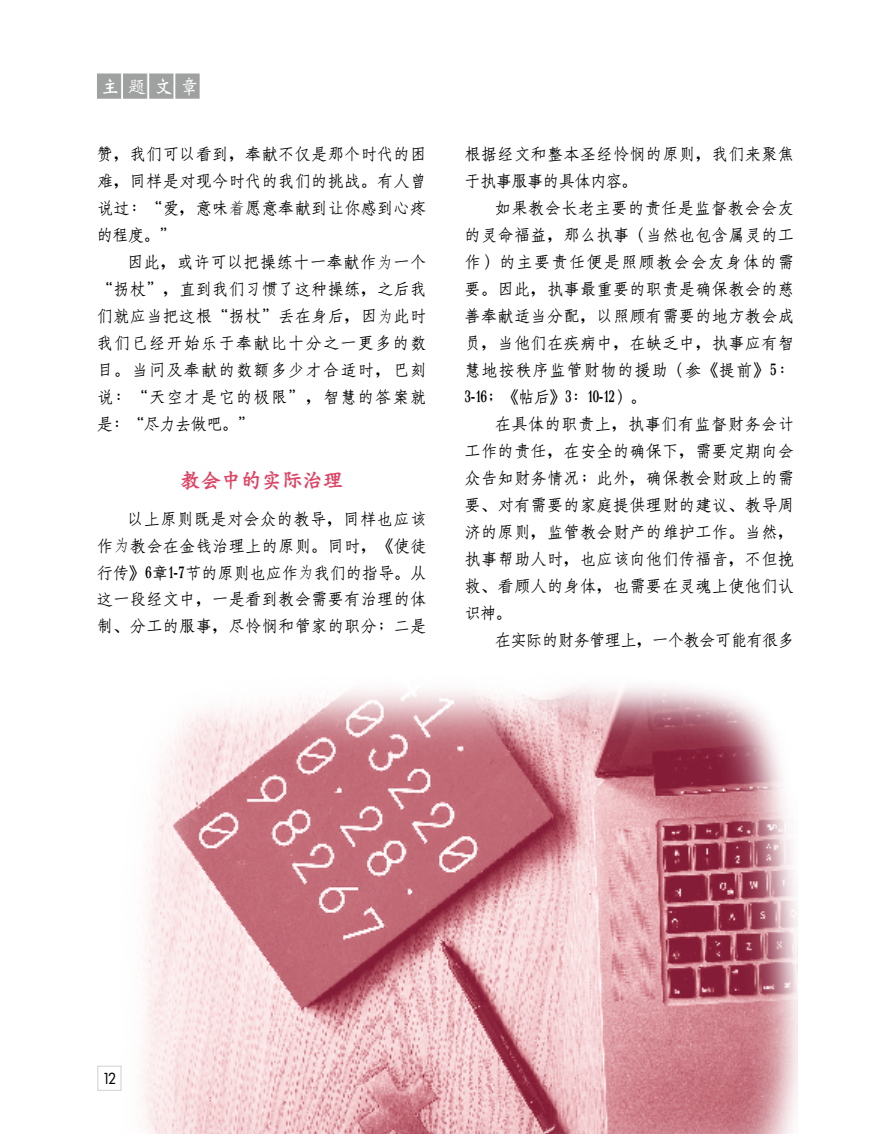
<style>
.page{position:relative;width:891px;height:1134px;background:#fff}
.page>*{position:absolute;margin:0;border:0;box-sizing:border-box;transform-origin:0 0}
.t1{font:21px "Han Wang Kai Bold Gb 5";color:#de4264}
.t2{font:19.5px "Han Wang Wei Bei Medium Gb 5";color:#fff}
.t3{font:16.5px/27px "Han Wang Fang Song Medium Gb 5";letter-spacing:.05em;color:#000;text-align:justify;scale:.95 1}
.t4{font:16.5px "Han Wang Fang Song Medium Gb 5";letter-spacing:.005em;color:#000;scale:.95 1}
.t5{font:14.85px "Futura Md";color:#000;scale:.91 1}
.s1{font-family:"Fang Song"}
</style>
<div class="page">
<img style="left:97px;top:686px;width:701px;height:448px">
<div style="left:98px;top:1066px;width:23px;height:25px;background:#fff"></div>
<div style="left:176px;top:74px;width:23px;height:24px;background:#9fa0a0"></div>
<div style="left:150px;top:74px;width:23px;height:24px;background:#9fa0a0"></div>
<div style="left:123px;top:74px;width:24px;height:24px;background:#9fa0a0"></div>
<div style="left:97px;top:74px;width:24px;height:24px;background:#9fa0a0"></div>
<p class="t2" style="left:101px;top:75px;width:100px">主題文章</p>
<p class="t3" style="left:97px;top:141px;width:348px">讚，我們可以看到，奉獻不僅是那個時代的困難，同樣是對現今時代的我們的挑戰。有人曾說過：“愛，意味<span class="s1">着</span>願意奉獻到讓你感到心疼的程度。”</p>
<p class="t3" style="left:97px;top:249px;width:348px;text-indent:30px">因此，或許可以把操練十一奉獻作<span class="s1">为</span>一個“拐杖”，直到我們習慣了這種操練，之后我們就應當把這根“拐杖”丟在身后，因<span class="s1">为</span>此時我們已經開始樂于奉獻比十分之一更多的數目。當問及奉獻的數額多少才合適時，巴刻說：“天空才是它的極限”，智慧的答案就是：“盡力去做吧。”</p>
<p class="t1" style="left:180px;top:469px;width:164px">教會中的實際治理</p>
<p class="t3" style="left:97px;top:505px;width:348px;text-indent:30px">以上原則既是對會眾的教導，同樣也應該作<span class="s1">为</span>教會在金錢治理上的原則。同時，《使徒行傳》6章1-7節的原則也應作<span class="s1">为</span>我們的指導。從這一段經文中，一是看到教會需要有治理的體制、分工的服事，盡憐憫和管家的職分；二是</p>
<p class="t3" style="left:465px;top:141px;width:348px">根據經文和整本聖經憐憫的原則，我們來聚焦于執事服事的具體內容。</p>
<p class="t3" style="left:465px;top:195px;width:348px;text-indent:30px">如果教會長老主要的責任是監督教會會友的靈命福益，那么執事（當然也包含屬靈的工作）的主要責任便是照顧教會會友身體的需要。因此，執事最重要的職責是確保教會的慈善奉獻適當分配，以照顧有需要的地方教會成員，當他們在疾病中，在缺乏中，執事應有智慧地按秩序監管財物的援助（參《提前》5：3-16；《帖后》3：10-12）。</p>
<p class="t3" style="left:465px;top:411px;width:348px;text-indent:30px">在具體的職責上，執事們有監督財務會計工作的責任，在安全的確保下，需要定期向會眾告知財務情況；此外，確保教會財政上的需要、對有需要的家庭提供理財的建議、教導周濟的原則，監管教會財產的維護工作。當然，執事幫助人時，也應該向他們傳福音，不但挽救、看顧人的身體，也需要在靈魂上使他們認識神。</p>
<p class="t4" style="left:495px;top:631px;width:316px">在實際的財務管理上，一個教會可能有很多</p>
<p class="t5" style="left:102px;top:1068px;width:16px">12</p>
</div>
